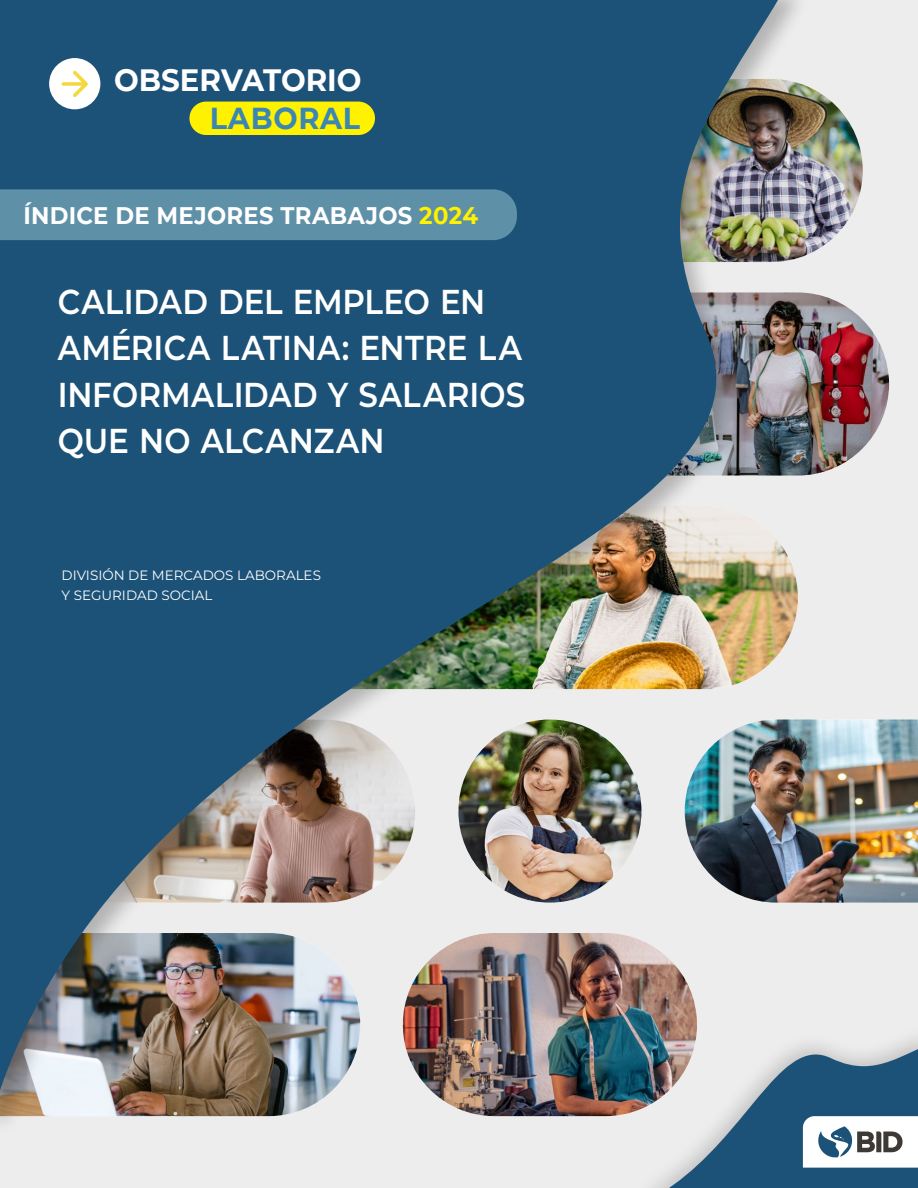
<style>
.page{position:relative;width:918px;height:1188px;background:#fff}
.page>*{position:absolute;margin:0;border:0;box-sizing:border-box;transform-origin:0 0}
.t1{font:100 34.5px/46.5px "Montserrat";letter-spacing:.005em;color:#fff;scale:.9 1}
.t2{font:700 30.9px "Montserrat";color:#fff;scale:.95 1}
.t3{font:700 30.3px "Montserrat";letter-spacing:.025em;color:#3c86b3;scale:.95 1}
.t4{font:700 24px "Montserrat";letter-spacing:.01em;color:#fff;scale:.95 1}
.t5{font:100 13.5px/19.2px "Montserrat";color:#fff}
.s1{color:#fff200}
</style>
<div class="page">
<img style="left:863px;top:0;width:55px;height:967px">
<img style="left:0;top:0;width:863px;height:967px">
<div style="left:189px;top:102px;width:186px;height:33px;background:#fff200;border-radius:17px"></div>
<div style="left:49px;top:58px;width:51px;height:51px;background:#fff;border-radius:50%"></div>
<svg style="left:62px;top:71px;width:26px;height:26px"></svg>
<div style="left:0;top:189px;width:517px;height:51px;background:#5e90a8"></div>
<img style="left:0;top:967px;width:918px;height:221px">
<svg style="left:543px;top:1030px;width:375px;height:158px;background:#859aa8"></svg>
<svg style="left:803px;top:1116px;width:115px;height:52px"></svg>
<p class="t2" style="left:114px;top:58px;width:262px">OBSERVATORIO</p>
<p class="t3" style="left:210px;top:96px;width:160px">LABORAL</p>
<p class="t4" style="left:23px;top:198px;width:480px">ÍNDICE DE MEJORES TRABAJOS <span class="s1">2024</span></p>
<p class="t1" style="left:58px;top:277px;width:521px">CALIDAD DEL EMPLEO EN<br>AMÉRICA LATINA: ENTRE LA<br>INFORMALIDAD Y SALARIOS<br>QUE NO ALCANZAN</p>
<p class="t5" style="left:62px;top:566px;width:261px">DIVISIÓN DE MERCADOS LABORALES<br>Y SEGURIDAD SOCIAL</p>
</div>
